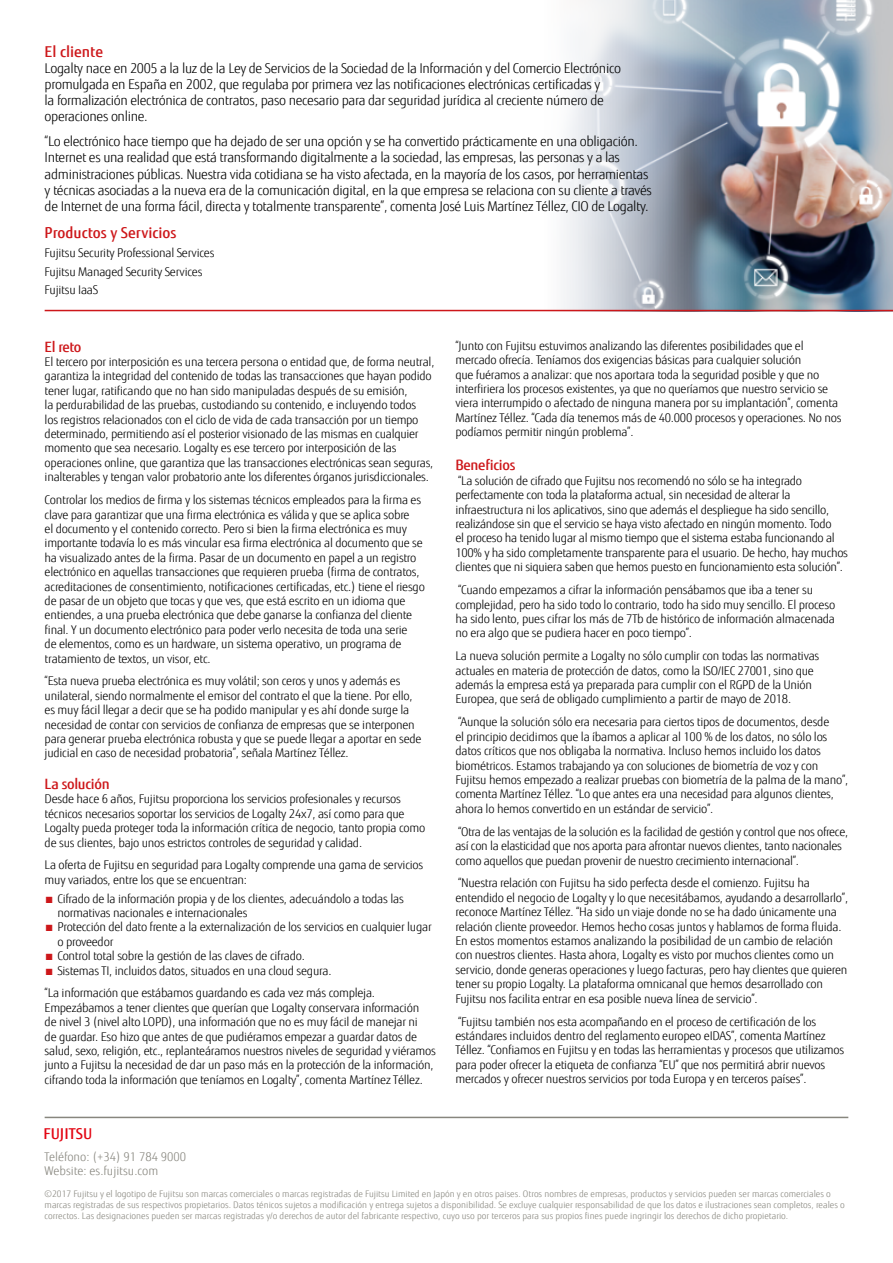
<style>
.page{position:relative;width:893px;height:1263px;background:#fff}
.page>*{position:absolute;margin:0;border:0;box-sizing:border-box;transform-origin:0 0}
.t1{font:500 15px "Fujitsu Sans";color:#cd171a}
.t2{font:500 15px "Fujitsu Sans";color:#e30613}
.t3{font:500 14.25px "Fujitsu Sans";letter-spacing:-.02em;color:#cd171a}
.t4{font:300 13.5px/16.2px "Fujitsu Sans";letter-spacing:-.025em;color:#000}
.t5{font:300 12px/14.4px "Fujitsu Sans";letter-spacing:-.02em;color:#000}
.t6{font:300 12px/14.4px "Fujitsu Sans";color:#87867e}
.t7{font:300 9px/10.8px "Fujitsu Sans";color:#87867e}
.s1{color:#cd171a}
</style>
<div class="page">
<img style="left:542px;top:0;width:351px;height:310px">
<hr style="left:45px;top:310px;width:848px;height:1px;background:#cd171a">
<hr style="left:45px;top:1117px;width:803px;height:1px;background:#87867e">
<p class="t1" style="left:45px;top:42px;width:60px">El cliente</p>
<p class="t4" style="left:45px;top:60px;width:578px">Logalty nace en 2005 a la luz de la Ley de Servicios de la Sociedad de la Información y del Comercio Electrónico promulgada en España en 2002, que regulaba por primera vez las notificaciones electrónicas certificadas y<br>la formalización electrónica de contratos, paso necesario para dar seguridad jurídica al creciente número de operaciones online.</p>
<p class="t4" style="left:45px;top:133px;width:609px">“Lo electrónico hace tiempo que ha dejado de ser una opción y se ha convertido prácticamente en una obligación.<br>Internet es una realidad que está transformando digitalmente a la sociedad, las empresas, las personas y a las administraciones públicas. Nuestra vida cotidiana se ha visto afectada, en la mayoría de los casos, por herramientas y técnicas asociadas a la nueva era de la comunicación digital, en la que empresa se relaciona con su cliente a través de Internet de una forma fácil, directa y totalmente transparente”, comenta José Luis Martínez Téllez, CIO de Logalty.</p>
<p class="t1" style="left:45px;top:224px;width:133px">Productos y Servicios</p>
<p class="t5" style="left:45px;top:243px;width:171px;line-height:18.6px">Fujitsu Security Professional Services<br>Fujitsu Managed Security Services<br>Fujitsu IaaS</p>
<p class="t3" style="left:45px;top:338px;width:38px">El reto</p>
<p class="t5" style="left:45px;top:355px;width:391px">El tercero por interposición es una tercera persona o entidad que, de forma neutral, garantiza la integridad del contenido de todas las transacciones que hayan podido tener lugar, ratificando que no han sido manipuladas después de su emisión,<br>la perdurabilidad de las pruebas, custodiando su contenido, e incluyendo todos<br>los registros relacionados con el ciclo de vida de cada transacción por un tiempo determinado, permitiendo así el posterior visionado de las mismas en cualquier momento que sea necesario. Logalty es ese tercero por interposición de las operaciones online, que garantiza que las transacciones electrónicas sean seguras, inalterables y tengan valor probatorio ante los diferentes órganos jurisdiccionales.</p>
<p class="t5" style="left:45px;top:493px;width:382px">Controlar los medios de firma y los sistemas técnicos empleados para la firma es clave para garantizar que una firma electrónica es válida y que se aplica sobre<br>el documento y el contenido correcto. Pero si bien la firma electrónica es muy importante todavía lo es más vincular esa firma electrónica al documento que se ha visualizado antes de la firma. Pasar de un documento en papel a un registro electrónico en aquellas transacciones que requieren prueba (firma de contratos, acreditaciones de consentimiento, notificaciones certificadas, etc.) tiene el riesgo de pasar de un objeto que tocas y que ves, que está escrito en un idioma que entiendes, a una prueba electrónica que debe ganarse la confianza del cliente final. Y un documento electrónico para poder verlo necesita de toda una serie<br>de elementos, como es un hardware, un sistema operativo, un programa de tratamiento de textos, un visor, etc.</p>
<p class="t5" style="left:45px;top:674px;width:378px">“Esta nueva prueba electrónica es muy volátil; son ceros y unos y además es unilateral, siendo normalmente el emisor del contrato el que la tiene. Por ello, es muy fácil llegar a decir que se ha podido manipular y es ahí donde surge la necesidad de contar con servicios de confianza de empresas que se interponen para generar prueba electrónica robusta y que se puede llegar a aportar en sede judicial en caso de necesidad probatoria”, señala Martínez Téllez.</p>
<p class="t3" style="left:45px;top:775px;width:67px">La solución</p>
<p class="t5" style="left:45px;top:792px;width:382px">Desde hace 6 años, Fujitsu proporciona los servicios profesionales y recursos técnicos necesarios soportar los servicios de Logalty 24x7, así como para que Logalty pueda proteger toda la información crítica de negocio, tanto propia como de sus clientes, bajo unos estrictos controles de seguridad y calidad.</p>
<p class="t5" style="left:45px;top:858px;width:380px">La oferta de Fujitsu en seguridad para Logalty comprende una gama de servicios muy variados, entre los que se encuentran:</p>
<p class="t5" style="left:57px;top:891px;width:348px;text-indent:-13px"><span class="s1">■</span> Cifrado de la información propia y de los clientes, adecuándolo a todas las normativas nacionales e internacionales</p>
<p class="t5" style="left:57px;top:920px;width:376px;text-indent:-13px"><span class="s1">■</span> Protección del dato frente a la externalización de los servicios en cualquier lugar o proveedor</p>
<p class="t5" style="left:45px;top:949px;width:262px"><span class="s1">■</span> Control total sobre la gestión de las claves de cifrado.</p>
<p class="t5" style="left:45px;top:959px;width:332px;line-height:23px"><span class="s1">■</span> Sistemas TI, incluidos datos, situados en una cloud segura.<br>“La información que estábamos guardando es cada vez más compleja.</p>
<p class="t5" style="left:45px;top:1000px;width:393px">Empezábamos a tener clientes que querían que Logalty conservara información<br>de nivel 3 (nivel alto LOPD), una información que no es muy fácil de manejar ni<br>de guardar. Eso hizo que antes de que pudiéramos empezar a guardar datos de salud, sexo, religión, etc., replanteáramos nuestros niveles de seguridad y viéramos junto a Fujitsu la necesidad de dar un paso más en la protección de la información, cifrando toda la información que teníamos en Logalty”, comenta Martínez Téllez.</p>
<p class="t2" style="left:44px;top:1124px;width:50px">FUJITSU</p>
<p class="t6" style="left:45px;top:1149px;width:143px">Teléfono: (+34) 91 784 9000<br>Website: es.fujitsu.com</p>
<p class="t5" style="left:455px;top:338px;width:388px">“Junto con Fujitsu estuvimos analizando las diferentes posibilidades que el mercado ofrecía. Teníamos dos exigencias básicas para cualquier solución<br>que fuéramos a analizar: que nos aportara toda la seguridad posible y que no interfiriera los procesos existentes, ya que no queríamos que nuestro servicio se viera interrumpido o afectado de ninguna manera por su implantación”, comenta Martínez Téllez. “Cada día tenemos más de 40.000 procesos y operaciones. No nos podíamos permitir ningún problema”.</p>
<p class="t3" style="left:455px;top:457px;width:61px">Beneficios</p>
<p class="t5" style="left:455px;top:473px;width:394px">“La solución de cifrado que Fujitsu nos recomendó no sólo se ha integrado perfectamente con toda la plataforma actual, sin necesidad de alterar la infraestructura ni los aplicativos, sino que además el despliegue ha sido sencillo, realizándose sin que el servicio se haya visto afectado en ningún momento. Todo<br>el proceso ha tenido lugar al mismo tiempo que el sistema estaba funcionando al 100% y ha sido completamente transparente para el usuario. De hecho, hay muchos clientes que ni siquiera saben que hemos puesto en funcionamiento esta solución”.</p>
<p class="t5" style="left:455px;top:583px;width:381px">“Cuando empezamos a cifrar la información pensábamos que iba a tener su complejidad, pero ha sido todo lo contrario, todo ha sido muy sencillo. El proceso ha sido lento, pues cifrar los más de 7Tb de histórico de información almacenada no era algo que se pudiera hacer en poco tiempo”.</p>
<p class="t5" style="left:455px;top:649px;width:365px">La nueva solución permite a Logalty no sólo cumplir con todas las normativas actuales en materia de protección de datos, como la ISO/IEC 27001, sino que además la empresa está ya preparada para cumplir con el RGPD de la Unión Europea, que será de obligado cumplimiento a partir de mayo de 2018.</p>
<p class="t5" style="left:455px;top:715px;width:394px">“Aunque la solución sólo era necesaria para ciertos tipos de documentos, desde<br>el principio decidimos que la íbamos a aplicar al 100 % de los datos, no sólo los datos críticos que nos obligaba la normativa. Incluso hemos incluido los datos biométricos. Estamos trabajando ya con soluciones de biometría de voz y con Fujitsu hemos empezado a realizar pruebas con biometría de la palma de la mano”, comenta Martínez Téllez. “Lo que antes era una necesidad para algunos clientes, ahora lo hemos convertido en un estándar de servicio”.</p>
<p class="t5" style="left:455px;top:824px;width:394px">“Otra de las ventajas de la solución es la facilidad de gestión y control que nos ofrece, así con la elasticidad que nos aporta para afrontar nuevos clientes, tanto nacionales como aquellos que puedan provenir de nuestro crecimiento internacional”.</p>
<p class="t5" style="left:455px;top:876px;width:394px">“Nuestra relación con Fujitsu ha sido perfecta desde el comienzo. Fujitsu ha entendido el negocio de Logalty y lo que necesitábamos, ayudando a desarrollarlo”, reconoce Martínez Téllez. “Ha sido un viaje donde no se ha dado únicamente una relación cliente proveedor. Hemos hecho cosas juntos y hablamos de forma fluida.<br>En estos momentos estamos analizando la posibilidad de un cambio de relación con nuestros clientes. Hasta ahora, Logalty es visto por muchos clientes como un servicio, donde generas operaciones y luego facturas, pero hay clientes que quieren tener su propio Logalty. La plataforma omnicanal que hemos desarrollado con Fujitsu nos facilita entrar en esa posible nueva línea de servicio”.</p>
<p class="t5" style="left:455px;top:1014px;width:390px">“Fujitsu también nos esta acompañando en el proceso de certificación de los estándares incluidos dentro del reglamento europeo eIDAS”, comenta Martínez Téllez. “Confiamos en Fujitsu y en todas las herramientas y procesos que utilizamos para poder ofrecer la etiqueta de confianza “EU” que nos permitirá abrir nuevos mercados y ofrecer nuestros servicios por toda Europa y en terceros países”.</p>
<p class="t7" style="left:45px;top:1189px;width:802px">©2017 Fujitsu y el logotipo de Fujitsu son marcas comerciales o marcas registradas de Fujitsu Limited en Japón y en otros paises. Otros nombres de empresas, productos y servicios pueden ser marcas comerciales o marcas registradas de sus respectivos propietarios. Datos ténicos sujetos a modificación y entrega sujetos a disponibilidad. Se excluye cualquier responsabilidad de que los datos e ilustraciones sean completos, reales o correctos. Las designaciones pueden ser marcas registradas y/o derechos de autor del fabricante respectivo, cuyo uso por terceros para sus propios fines puede ingringir los derechos de dicho propietario.</p>
</div>
